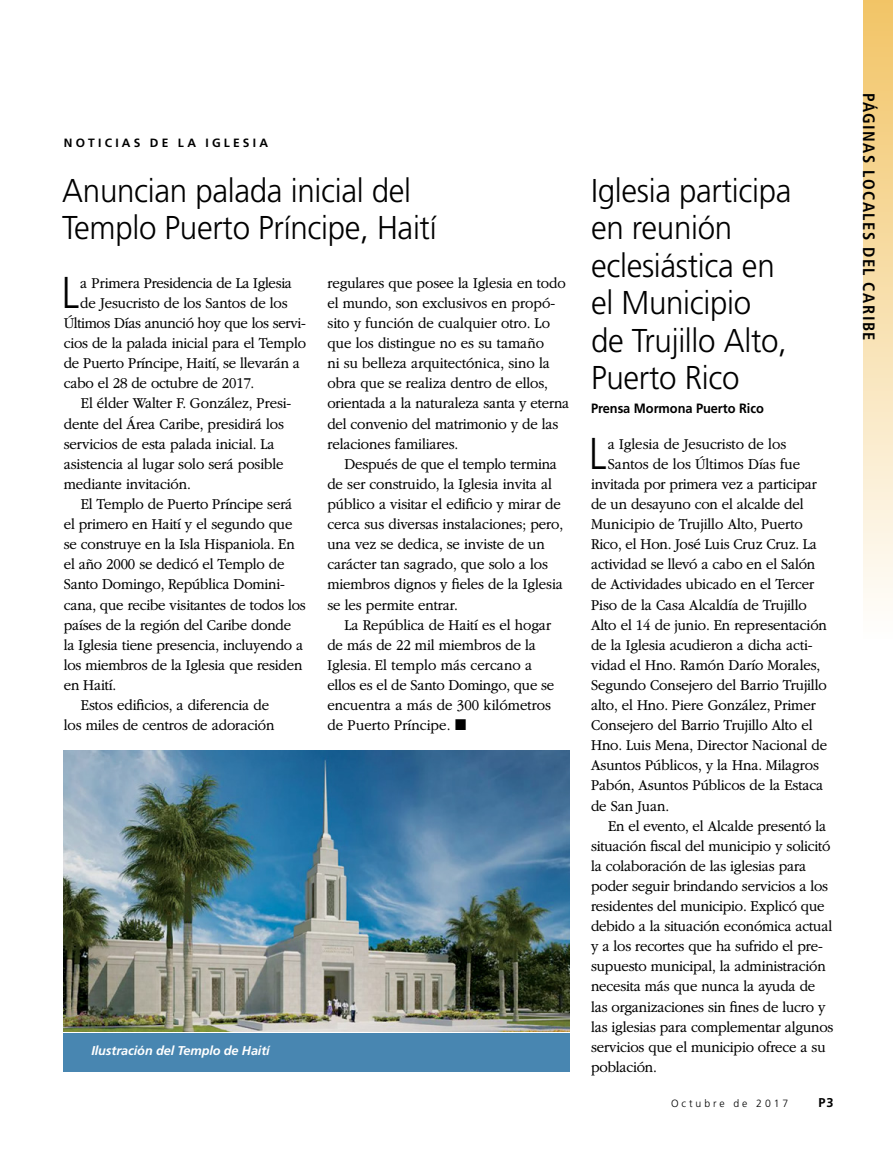
<style>
.page{position:relative;width:893px;height:1161px;background:#fff}
.page>*{position:absolute;margin:0;border:0;box-sizing:border-box;transform-origin:0 0}
.ARTCL_para_first_NEW{font:300 44.55px "Frutigerlds Lat";color:#000;scale:.88 1}
.FIGimg_title{font:300 33px/37.5px "Frutigerlds Lat";letter-spacing:-.01em;color:#000;scale:.95 1}
.ARTCL_title_NEWS{font:300 33px/37.5px "Frutigerlds Lat";letter-spacing:-.01em;color:#000;scale:.95 1}
.t1{font:700 condensed 16.5px "Frutigerlds Lat";letter-spacing:.085em;color:#000}
.ARTCL_para_NEWS{font:300 15.75px/20.1px "Garamondlds Lat Plus";letter-spacing:-.015em;color:#000;scale:.95 1}
.ARTCL_para_first_NEW-2{font:300 15.75px "Garamondlds Lat Plus";letter-spacing:-.01em;color:#000;scale:.95 1}
.ARTCL-BY_para_first{font:700 13.5px "Frutigerlds Lat";letter-spacing:-.005em;color:#000;scale:.95 1}
.FIGimg_CAP_para_NEWS{font:italic 700 12.75px "Frutigerlds Lat";letter-spacing:-.01em;color:#fff}
.t2{font:700 12.75px "Frutigerlds Lat";color:#000}
.ARTCL_seriesTitle{font:700 12px "Frutigerlds Lat";letter-spacing:.27em;color:#000}
.t3{font:300 10.5px "Frutigerlds Lat";letter-spacing:.28em;color:#000}
</style>
<div class="page">
<div style="left:863px;top:0;width:30px;height:639px;background:linear-gradient(to bottom,#f2c466,#fefefd)"></div>
<div style="left:64px;top:1033px;width:506px;height:39px;background:#4886b1"></div>
<img style="left:64px;top:750px;width:506px;height:282px">
<p class="ARTCL_seriesTitle" style="left:64px;top:134px;width:206px">NOTICIAS DE LA IGLESIA</p>
<p class="ARTCL_title_NEWS" style="left:62px;top:171px;width:396px">Anuncian palada inicial del<br>Templo Puerto Príncipe, Haití</p>
<p class="ARTCL_para_NEWS" style="left:327px;top:273px;width:256px">regulares que posee la Iglesia en todo el mundo, son exclusivos en propó&shy;sito y función de cualquier otro. Lo que los distingue no es su tamaño<br>ni su belleza arquitectónica, sino la obra que se realiza dentro de ellos, orientada a la naturaleza santa y eterna del convenio del matrimonio y de las relaciones familiares.</p>
<p class="ARTCL_para_NEWS" style="left:327px;top:453px;width:250px;text-indent:17px">Después de que el templo termina de ser construido, la Iglesia invita al público a visitar el edificio y mirar de cerca sus diversas instalaciones; pero, una vez se dedica, se inviste de un carácter tan sagrado, que solo a los miembros dignos y fieles de la Iglesia se les permite entrar.</p>
<p class="ARTCL_para_NEWS" style="left:327px;top:614px;width:240px;text-indent:17px">La República de Haití es el hogar de más de 22 mil miembros de la<br>Iglesia. El templo más cercano a ellos es el de Santo Domingo, que se encuentra a más de 300 kilómetros de Puerto Príncipe. ◼</p>
<p class="ARTCL_para_first_NEW" style="left:62px;top:260px;width:21px">L</p>
<p class="ARTCL_para_first_NEW-2" style="left:80px;top:271px;width:224px">a Primera Presidencia de La Iglesia</p>
<p class="ARTCL_para_first_NEW-2" style="left:80px;top:292px;width:220px">de Jesucristo de los Santos de los</p>
<p class="ARTCL_para_first_NEW-2" style="left:64px;top:312px;width:256px">Últimos Días anunció hoy que los servi-</p>
<p class="ARTCL_para_first_NEW-2" style="left:64px;top:332px;width:256px">cios de la palada inicial para el Templo</p>
<p class="ARTCL_para_first_NEW-2" style="left:64px;top:352px;width:250px">de Puerto Príncipe, Haití, se llevarán a</p>
<p class="ARTCL_para_first_NEW-2" style="left:64px;top:372px;width:202px">cabo el 28 de octubre de 2017.</p>
<p class="ARTCL_para_NEWS" style="left:64px;top:393px;width:241px;text-indent:17px">El élder Walter F. González, Presi&shy;dente del Área Caribe, presidirá los servicios de esta palada inicial. La asistencia al lugar solo será posible mediante invitación.</p>
<p class="ARTCL_para_NEWS" style="left:64px;top:494px;width:256px;text-indent:17px">El Templo de Puerto Príncipe será el primero en Haití y el segundo que se construye en la Isla Hispaniola. En el año 2000 se dedicó el Templo de Santo Domingo, República Domini&shy;cana, que recibe visitantes de todos los países de la región del Caribe donde la Iglesia tiene presencia, incluyendo a los miembros de la Iglesia que residen en Haití.</p>
<p class="ARTCL_para_NEWS" style="left:64px;top:695px;width:223px;text-indent:17px">Estos edificios, a diferencia de los miles de centros de adoración</p>
<p class="FIGimg_CAP_para_NEWS" style="left:91px;top:1041px;width:180px">Ilustración del Templo de Haití</p>
<p class="FIGimg_title" style="left:591px;top:171px;width:213px">Iglesia participa en reunión eclesiástica en el Municipio de Trujillo Alto,<br>Puerto Rico</p>
<p class="ARTCL-BY_para_first" style="left:591px;top:398px;width:183px">Prensa Mormona Puerto Rico</p>
<p class="ARTCL_para_first_NEW" style="left:589px;top:421px;width:21px">L</p>
<p class="ARTCL_para_first_NEW-2" style="left:608px;top:432px;width:189px">a Iglesia de Jesucristo de los</p>
<p class="ARTCL_para_first_NEW-2" style="left:608px;top:452px;width:204px">Santos de los Últimos Días fue</p>
<p class="ARTCL_para_first_NEW-2" style="left:591px;top:472px;width:239px">invitada por primera vez a participar</p>
<p class="ARTCL_para_first_NEW-2" style="left:591px;top:493px;width:225px">de un desayuno con el alcalde del</p>
<p class="ARTCL_para_first_NEW-2" style="left:591px;top:513px;width:225px">Municipio de Trujillo Alto, Puerto</p>
<p class="ARTCL_para_first_NEW-2" style="left:591px;top:533px;width:239px">Rico, el Hon. José Luis Cruz Cruz. La</p>
<p class="ARTCL_para_first_NEW-2" style="left:591px;top:553px;width:238px">actividad se llevó a cabo en el Salón</p>
<p class="ARTCL_para_first_NEW-2" style="left:591px;top:573px;width:237px">de Actividades ubicado en el Tercer</p>
<p class="ARTCL_para_first_NEW-2" style="left:591px;top:593px;width:229px">Piso de la Casa Alcaldía de Trujillo</p>
<p class="ARTCL_para_first_NEW-2" style="left:591px;top:613px;width:250px">Alto el 14 de junio. En representación</p>
<p class="ARTCL_para_first_NEW-2" style="left:591px;top:633px;width:235px">de la Iglesia acudieron a dicha acti-</p>
<p class="ARTCL_para_first_NEW-2" style="left:591px;top:653px;width:243px">vidad el Hno. Ramón Darío Morales,</p>
<p class="ARTCL_para_first_NEW-2" style="left:591px;top:673px;width:250px">Segundo Consejero del Barrio Trujillo</p>
<p class="ARTCL_para_first_NEW-2" style="left:591px;top:694px;width:238px">alto, el Hno. Piere González, Primer</p>
<p class="ARTCL_para_first_NEW-2" style="left:591px;top:714px;width:235px">Consejero del Barrio Trujillo Alto el</p>
<p class="ARTCL_para_first_NEW-2" style="left:591px;top:734px;width:250px">Hno. Luis Mena, Director Nacional de</p>
<p class="ARTCL_para_first_NEW-2" style="left:591px;top:754px;width:241px">Asuntos Públicos, y la Hna. Milagros</p>
<p class="ARTCL_para_first_NEW-2" style="left:591px;top:774px;width:246px">Pabón, Asuntos Públicos de la Estaca</p>
<p class="ARTCL_para_first_NEW-2" style="left:591px;top:794px;width:84px">de San Juan.</p>
<p class="ARTCL_para_NEWS" style="left:591px;top:815px;width:257px;text-indent:17px">En el evento, el Alcalde presentó la situación fiscal del municipio y solicitó la colaboración de las iglesias para poder seguir brindando servicios a los residentes del municipio. Explicó que debido a la situación económica actual y a los recortes que ha sufrido el pre&shy;supuesto municipal, la administración necesita más que nunca la ayuda de las organizaciones sin fines de lucro y las iglesias para complementar algunos servicios que el municipio ofrece a su población.</p>
<p class="t3" style="left:671px;top:1095px;width:119px">Octubre de 2017</p>
<p class="t2" style="left:819px;top:1092px;width:16px">P3</p>
<p class="t1" style="left:881px;top:93px;width:249px;rotate:90deg">PÁGINAS LOCALES DEL CARIBE</p>
</div>
